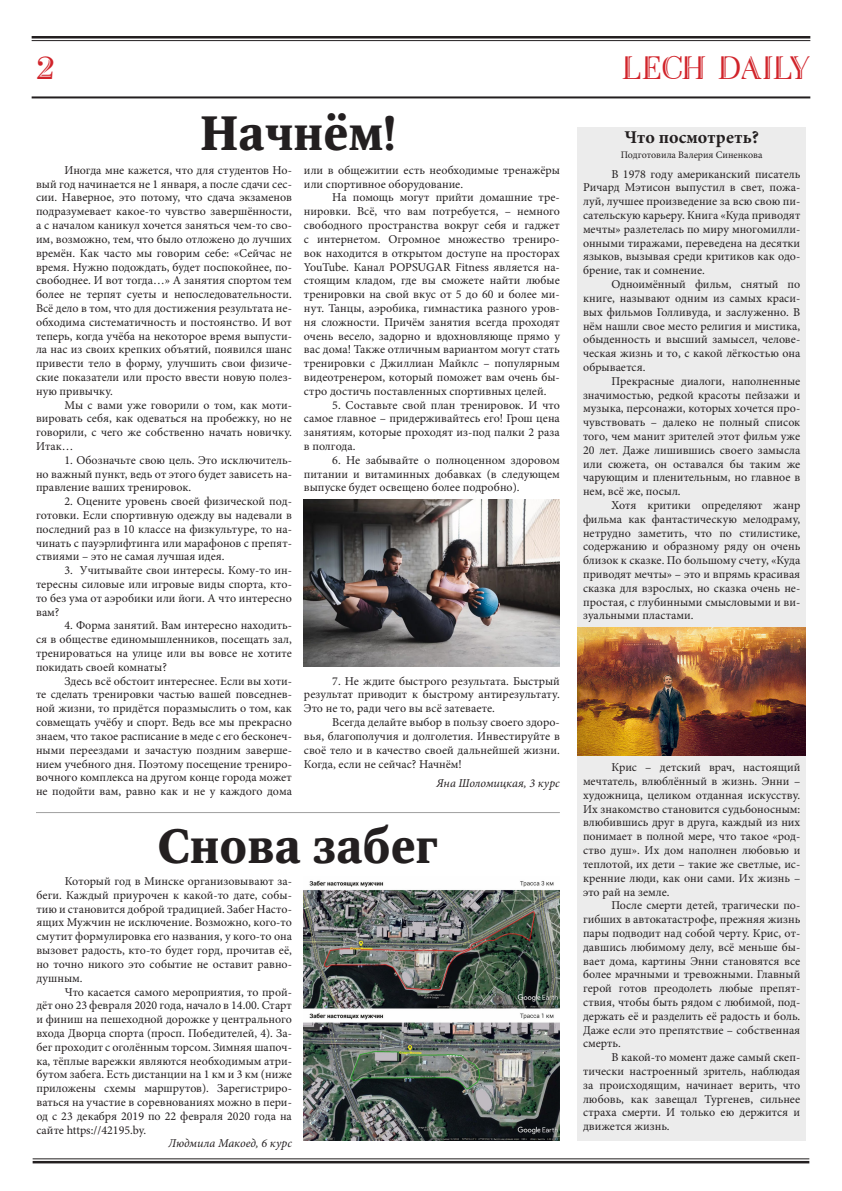
<style>
.page{position:relative;width:842px;height:1191px;background:#fff}
.page>*{position:absolute;margin:0;border:0;box-sizing:border-box;transform-origin:0 0}
.t1{font:700 48px "Octava";color:#231f20}
.t2{font:700 30px "Leyton Personal";letter-spacing:.005em;color:#d1232a}
.t3{font:700 18px "Minion Pro";color:#231f20}
.t4{font:12px/13.8px "Minion Pro";color:#231f20;text-align:justify}
.t5{font:italic 12px "Minion Pro";color:#231f20}
.t6{font:10px "Minion Pro";color:#231f20}
</style>
<div class="page">
<hr style="left:33px;top:1158px;width:776px;height:1px;background:#231f20">
<hr style="left:33px;top:1161px;width:776px;height:2px;background:#231f20">
<hr style="left:32px;top:36px;width:778px;height:2px;background:#231f20">
<hr style="left:32px;top:40px;width:778px;height:1px;background:#231f20">
<hr style="left:32px;top:96px;width:778px;height:2px;background:#231f20">
<div style="left:577px;top:127px;width:229px;height:36px;background:#ececec"></div>
<div style="left:577px;top:163px;width:229px;height:978px;background:#ececec"></div>
<img style="left:304px;top:499px;width:256px;height:167px">
<hr style="left:36px;top:812px;width:524px;height:1px;background:#a0a0a0">
<img style="left:304px;top:880px;width:256px;height:261px">
<img style="left:577px;top:627px;width:229px;height:128px">
<p class="t2" style="left:36px;top:56px;width:20px">2</p>
<h2 class="t2" style="left:622px;top:56px;width:190px">LECH DAILY</h2>
<p class="t1" style="left:200px;top:104px;width:197px">Начнём!</p>
<p class="t4" style="left:36px;top:163px;width:257px;text-indent:28px">Иногда мне кажется, что для студентов Но&shy;вый год начинается не 1 января, а после сдачи сес&shy;сии. Наверное, это потому, что сдача экзаменов подразумевает какое-то чувство завершённости, а с началом каникул хочется заняться чем-то сво&shy;им, возможно, тем, что было отложено до лучших времён. Как часто мы говорим себе: «Сейчас не время. Нужно подождать, будет поспокойнее, по&shy;свободнее. И вот тогда…» А занятия спортом тем более не терпят суеты и непоследовательности.<br>Всё дело в том, что для достижения результата не&shy;обходима систематичность и постоянство. И вот теперь, когда учёба на некоторое время выпусти&shy;ла нас из своих крепких объятий, появился шанс привести тело в форму, улучшить свои физиче&shy;ские показатели или просто ввести новую полез&shy;ную привычку.</p>
<p class="t4" style="left:36px;top:398px;width:257px;text-indent:28px">Мы с вами уже говорили о том, как моти&shy;вировать себя, как одеваться на пробежку, но не говорили, с чего же собственно начать новичку.<br>Итак…</p>
<p class="t4" style="left:36px;top:453px;width:257px;text-indent:28px">1. Обозначьте свою цель. Это исключитель&shy;но важный пункт, ведь от этого будет зависеть на&shy;правление ваших тренировок.</p>
<p class="t4" style="left:36px;top:494px;width:257px;text-indent:28px">2. Оцените уровень своей физической под&shy;готовки. Если спортивную одежду вы надевали в последний раз в 10 классе на физкультуре, то на&shy;чинать с пауэрлифтинга или марафонов с препят&shy;ствиями – это не самая лучшая идея.</p>
<p class="t4" style="left:36px;top:563px;width:257px;text-indent:28px">3. Учитывайте свои интересы. Кому-то ин&shy;тересны силовые или игровые виды спорта, кто&shy;то без ума от аэробики или йоги. А что интересно вам?</p>
<p class="t4" style="left:36px;top:619px;width:257px;text-indent:28px">4. Форма занятий. Вам интересно находить&shy;ся в обществе единомышленников, посещать зал, тренироваться на улице или вы вовсе не хотите покидать своей комнаты?</p>
<p class="t4" style="left:36px;top:674px;width:257px;text-indent:28px">Здесь всё обстоит интереснее. Если вы хоти&shy;те сделать тренировки частью вашей повседнев&shy;ной жизни, то придётся поразмыслить о том, как совмещать учёбу и спорт. Ведь все мы прекрасно знаем, что такое расписание в меде с его бесконеч&shy;ными переездами и зачастую поздним заверше&shy;нием учебного дня. Поэтому посещение трениро&shy;вочного комплекса на другом конце города может не подойти вам, равно как и не у каждого дома</p>
<p class="t4" style="left:304px;top:163px;width:257px">или в общежитии есть необходимые тренажёры или спортивное оборудование.</p>
<p class="t4" style="left:304px;top:191px;width:257px;text-indent:28px">На помощь могут прийти домашние тре&shy;нировки. Всё, что вам потребуется, – немного свободного пространства вокруг себя и гаджет с интернетом. Огромное множество трениро&shy;вок находится в открытом доступе на просторах YouTube. Канал POPSUGAR Fitness является на&shy;стоящим кладом, где вы сможете найти любые тренировки на свой вкус от 5 до 60 и более ми&shy;нут. Танцы, аэробика, гимнастика разного уров&shy;ня сложности. Причём занятия всегда проходят очень весело, задорно и вдохновляюще прямо у вас дома! Также отличным вариантом могут стать тренировки с Джиллиан Майклс – популярным видеотренером, который поможет вам очень бы&shy;стро достичь поставленных спортивных целей.</p>
<p class="t4" style="left:304px;top:398px;width:257px;text-indent:28px">5. Составьте свой план тренировок. И что самое главное – придерживайтесь его! Грош цена занятиям, которые проходят из-под палки 2 раза в полгода.</p>
<p class="t4" style="left:304px;top:453px;width:257px;text-indent:28px">6. Не забывайте о полноценном здоровом питании и витаминных добавках (в следующем выпуске будет освещено более подробно).</p>
<p class="t4" style="left:304px;top:674px;width:257px;text-indent:28px">7. Не ждите быстрого результата. Быстрый результат приводит к быстрому антирезультату.<br>Это не то, ради чего вы всё затеваете.</p>
<p class="t4" style="left:304px;top:715px;width:257px;text-indent:28px">Всегда делайте выбор в пользу своего здоро&shy;вья, благополучия и долголетия. Инвестируйте в своё тело и в качество своей дальнейшей жизни.<br>Когда, если не сейчас? Начнём!</p>
<p class="t5" style="left:436px;top:775px;width:125px">Яна Шоломицкая, 3 курс</p>
<p class="t1" style="left:157px;top:817px;width:283px">Снова забег</p>
<p class="t4" style="left:36px;top:874px;width:257px;text-indent:28px">Который год в Минске организовывают за&shy;беги. Каждый приурочен к какой-то дате, собы&shy;тию и становится доброй традицией. Забег Насто&shy;ящих Мужчин не исключение. Возможно, кого-то смутит формулировка его названия, у кого-то она вызовет радость, кто-то будет горд, прочитав её, но точно никого это событие не оставит равно&shy;душным.</p>
<p class="t4" style="left:36px;top:984px;width:257px;text-indent:28px">Что касается самого мероприятия, то прой&shy;дёт оно 23 февраля 2020 года, начало в 14.00. Старт и финиш на пешеходной дорожке у центрального входа Дворца спорта (просп. Победителей, 4). За&shy;бег проходит с оголённым торсом. Зимняя шапоч&shy;ка, тёплые варежки являются необходимым атри&shy;бутом забега. Есть дистанции на 1 км и 3 км (ниже приложены схемы маршрутов). Зарегистриро&shy;ваться на участие в соревнованиях можно в пери&shy;од с 23 декабря 2019 по 22 февраля 2020 года на сайте https://42195.by.</p>
<p class="t5" style="left:168px;top:1135px;width:125px">Людмила Макоед, 6 курс</p>
<p class="t3" style="left:624px;top:125px;width:136px">Что посмотреть?</p>
<p class="t6" style="left:621px;top:148px;width:143px">Подготовила Валерия Синенкова</p>
<p class="t4" style="left:583px;top:167px;width:219px;text-indent:28px">В 1978 году американский писатель Ричард Мэтисон выпустил в свет, пожа&shy;луй, лучшее произведение за всю свою пи&shy;сательскую карьеру. Книга «Куда приводят мечты» разлетелась по миру многомилли&shy;онными тиражами, переведена на десятки языков, вызывая среди критиков как одо&shy;брение, так и сомнение.</p>
<p class="t4" style="left:583px;top:277px;width:219px;text-indent:28px">Одноимённый фильм, снятый по книге, называют одним из самых краси&shy;вых фильмов Голливуда, и заслуженно. В нём нашли свое место религия и мистика, обыденность и высший замысел, челове&shy;ческая жизнь и то, с какой лёгкостью она обрывается.</p>
<p class="t4" style="left:583px;top:374px;width:219px;text-indent:28px">Прекрасные диалоги, наполненные значимостью, редкой красоты пейзажи и музыка, персонажи, которых хочется про&shy;чувствовать – далеко не полный список того, чем манит зрителей этот фильм уже 20 лет. Даже лишившись своего замысла или сюжета, он оставался бы таким же чарующим и пленительным, но главное в нем, всё же, посыл.</p>
<p class="t4" style="left:583px;top:498px;width:219px;text-indent:28px">Хотя критики определяют жанр фильма как фантастическую мелодраму, нетрудно заметить, что по стилистике, содержанию и образному ряду он очень близок к сказке. По большому счету, «Куда приводят мечты» – это и впрямь красивая сказка для взрослых, но сказка очень не&shy;простая, с глубинными смысловыми и ви&shy;зуальными пластами.</p>
<p class="t4" style="left:583px;top:760px;width:219px;text-indent:28px">Крис – детский врач, настоящий мечтатель, влюблённый в жизнь. Энни – художница, целиком отданная искусству.<br>Их знакомство становится судьбоносным: влюбившись друг в друга, каждый из них понимает в полной мере, что такое «род&shy;ство душ». Их дом наполнен любовью и теплотой, их дети – такие же светлые, ис&shy;кренние люди, как они сами. Их жизнь – это рай на земле.</p>
<p class="t4" style="left:583px;top:898px;width:219px;text-indent:28px">После смерти детей, трагически по&shy;гибших в автокатастрофе, прежняя жизнь пары подводит над собой черту. Крис, от&shy;давшись любимому делу, всё меньше бы&shy;вает дома, картины Энни становятся все более мрачными и тревожными. Главный герой готов преодолеть любые препят&shy;ствия, чтобы быть рядом с любимой, под&shy;держать её и разделить её радость и боль.<br>Даже если это препятствие – собственная смерть.</p>
<p class="t4" style="left:583px;top:1050px;width:219px;text-indent:28px">В какой-то момент даже самый скеп&shy;тически настроенный зритель, наблюдая за происходящим, начинает верить, что любовь, как завещал Тургенев, сильнее страха смерти. И только ею держится и движется жизнь.</p>
</div>
